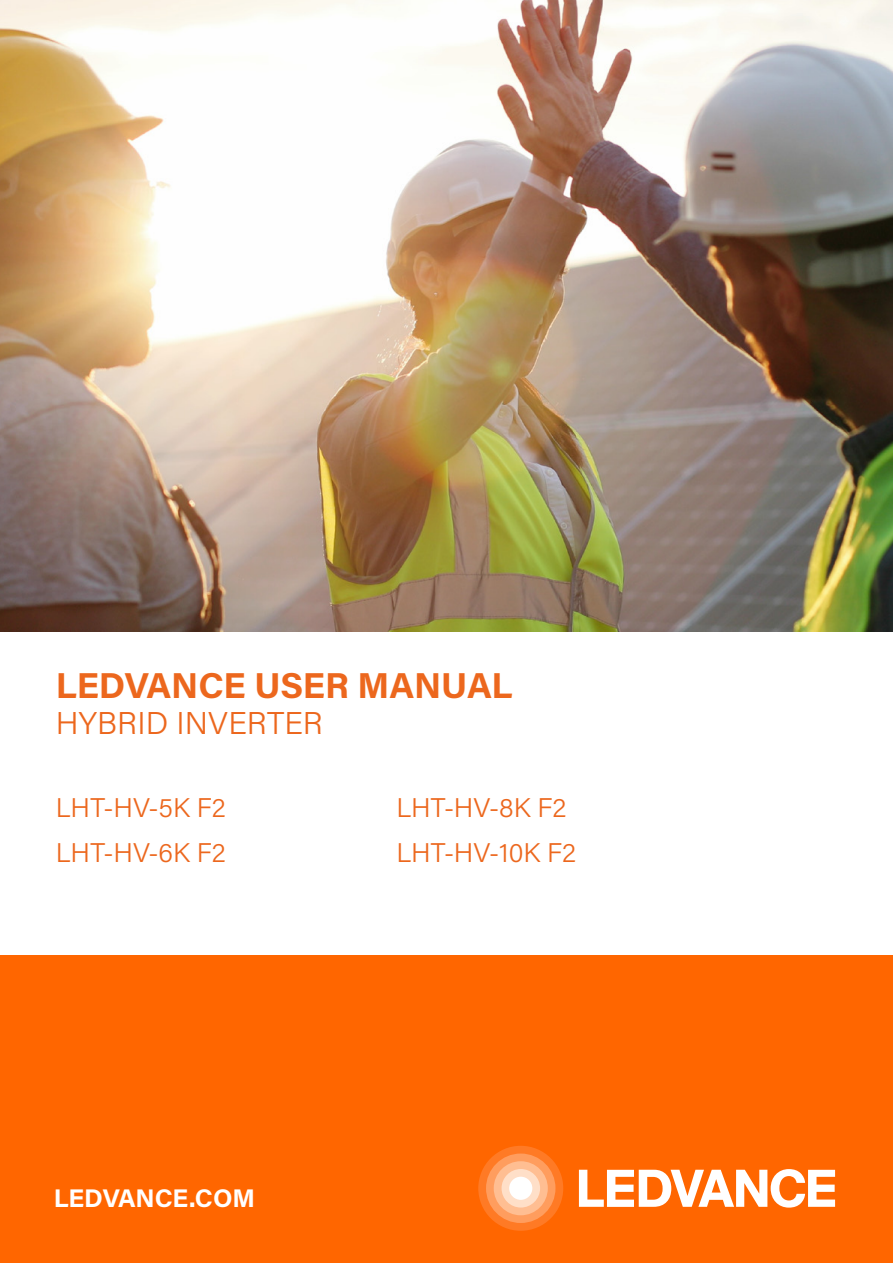
<style>
.page{position:relative;width:893px;height:1263px;background:#fff}
.page>*{position:absolute;margin:0;border:0;box-sizing:border-box;transform-origin:0 0}
.t1{font:700 36px "Acumin Pro";letter-spacing:-.005em;color:#ec671d}
.t2{font:300 31.5px "Acumin Pro";letter-spacing:.005em;color:#ec671d}
.t3{font:300 27px/45px "Acumin Pro";color:#ec671d}
.t4{font:700 25.5px "Acumin Pro";letter-spacing:-.005em;color:#fff}
</style>
<div class="page">
<div style="left:0;top:955px;width:893px;height:308px;background:#f60"></div>
<img style="left:0;top:0;width:893px;height:631px">
<svg style="left:579px;top:1169px;width:256px;height:38px"></svg>
<div style="left:478px;top:1146px;width:85px;height:85px;background:#ff7a25;border-radius:50%"></div>
<div style="left:486px;top:1153px;width:69px;height:70px;background:#ff9d5e;border-radius:50%"></div>
<div style="left:494px;top:1161px;width:54px;height:54px;background:#ffbe92;border-radius:50%"></div>
<div style="left:502px;top:1169px;width:38px;height:38px;background:#ffdfc8;border-radius:50%"></div>
<div style="left:509px;top:1177px;width:23px;height:23px;background:#fff;border-radius:50%"></div>
<h1 class="t1" style="left:56px;top:660px;width:458px">LEDVANCE USER MANUAL</h1>
<p class="t2" style="left:56px;top:702px;width:269px">HYBRID INVERTER</p>
<p class="t3" style="left:56px;top:784px;width:172px">LHT-HV-5K F2<br>LHT-HV-6K F2</p>
<p class="t3" style="left:396px;top:784px;width:181px">LHT-HV-8K F2<br>LHT-HV-10K F2</p>
<p class="t4" style="left:54px;top:1180px;width:203px">LEDVANCE.COM</p>
</div>
